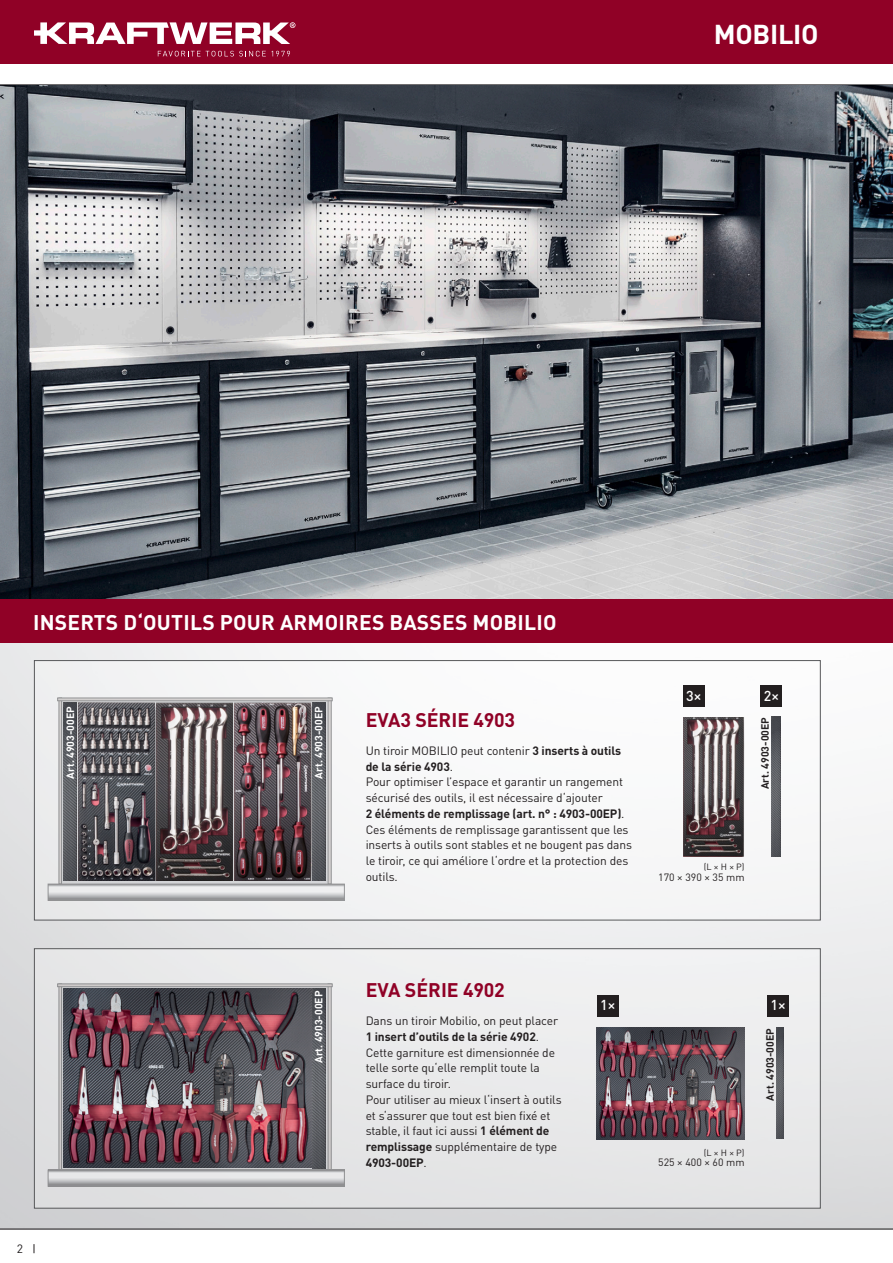
<style>
.page{position:relative;width:893px;height:1263px;background:#fff}
.page>*{position:absolute;margin:0;border:0;box-sizing:border-box;transform-origin:0 0}
.t1{font:700 27px "DIN Pro";letter-spacing:-.01em;color:#fff}
.t2{font:700 21px "DIN Pro";letter-spacing:.01em;color:#fff}
.t3{font:700 19.5px "DIN Pro";color:#900126}
.t4{font:500 14.25px "DIN Pro";color:#fff}
.t5{font:12px/15.8px "DIN Pro";letter-spacing:-.01em;color:#231f20}
.t6{font:700 10.5px "DIN Pro";color:#fff}
.t7{font:700 10.5px "DIN Pro";color:#231f20}
.t8{font:10.5px "DIN Pro";color:#231f20}
.t9{font:9px "DIN Pro";color:#231f20}
.s1{font-weight:700}
</style>
<div class="page">
<img style="left:0;top:643px;width:893px;height:585px">
<div style="left:0;top:0;width:893px;height:64px;background:#900126"></div>
<svg style="left:34px;top:22px;width:261px;height:22px"></svg>
<svg style="left:158px;top:51px;width:108px;height:5px"></svg>
<svg style="left:272px;top:51px;width:18px;height:5px"></svg>
<hr style="left:0;top:1228px;width:893px;height:1px;background:#231f20">
<div style="left:34px;top:660px;width:786px;height:260px;background:#f7f7f8"></div>
<div style="left:34px;top:660px;width:787px;height:260px;border:1px solid #57585a"></div>
<div style="left:34px;top:949px;width:786px;height:259px;background:#e9e9ea"></div>
<div style="left:34px;top:948px;width:787px;height:260px;border:1px solid #57585a"></div>
<img style="left:0;top:85px;width:893px;height:515px">
<img style="left:683px;top:717px;width:62px;height:139px">
<img style="left:771px;top:717px;width:9px;height:139px">
<img style="left:777px;top:1028px;width:7px;height:111px">
<svg style="left:62px;top:701px;width:266px;height:182px;background:#a7a7a9"></svg>
<svg style="left:58px;top:701px;width:4px;height:182px"></svg>
<svg style="left:328px;top:701px;width:4px;height:182px"></svg>
<svg style="left:50px;top:885px;width:293px;height:14px"></svg>
<div style="left:48px;top:883px;width:297px;height:18px;border:1px solid #57585a"></div>
<svg style="left:57px;top:697px;width:276px;height:4px"></svg>
<svg style="left:62px;top:987px;width:266px;height:182px;background:#97989c"></svg>
<svg style="left:58px;top:987px;width:4px;height:182px"></svg>
<svg style="left:328px;top:987px;width:4px;height:182px"></svg>
<svg style="left:50px;top:1171px;width:293px;height:14px"></svg>
<div style="left:48px;top:1169px;width:297px;height:18px;border:1px solid #57585a"></div>
<svg style="left:57px;top:983px;width:276px;height:4px"></svg>
<img style="left:157px;top:703px;width:168px;height:178px">
<img style="left:64px;top:703px;width:91px;height:178px">
<img style="left:64px;top:989px;width:261px;height:179px">
<img style="left:597px;top:1027px;width:147px;height:112px">
<div style="left:597px;top:995px;width:22px;height:21px;background:#231f20"></div>
<div style="left:767px;top:995px;width:22px;height:21px;background:#231f20"></div>
<div style="left:760px;top:685px;width:22px;height:22px;background:#231f20"></div>
<div style="left:683px;top:685px;width:22px;height:22px;background:#231f20"></div>
<div style="left:0;top:600px;width:893px;height:43px;background:#900126"></div>
<h1 class="t1" style="left:714px;top:13px;width:106px">MOBILIO</h1>
<p class="t2" style="left:33px;top:606px;width:525px">INSERTS D‘OUTILS POUR ARMOIRES BASSES MOBILIO</p>
<p class="t6" style="left:62px;top:778px;width:74px;rotate:-90deg">Art. 4903-00EP</p>
<p class="t3" style="left:366px;top:705px;width:151px">EVA3 SÉRIE 4903</p>
<p class="t6" style="left:311px;top:778px;width:74px;rotate:-90deg">Art. 4903-00EP</p>
<p class="t5" style="left:366px;top:742px;width:260px">Un tiroir MOBILIO peut contenir <span class="s1">3 inserts à outils de la série 4903</span>.<br>Pour optimiser l’espace et garantir un rangement sécurisé des outils, il est nécessaire d‘ajouter<br><span class="s1">2 éléments de remplissage (art. n° : 4903-00EP)</span>.</p>
<p class="t5" style="left:366px;top:821px;width:268px">Ces éléments de remplissage garantissent que les inserts à outils sont stables et ne bougent pas dans le tiroir, ce qui améliore l‘ordre et la protection des outils.</p>
<p class="t4" style="left:686px;top:685px;width:17px">3×</p>
<p class="t4" style="left:764px;top:685px;width:17px">2×</p>
<p class="t7" style="left:757px;top:789px;width:74px;rotate:-90deg">Art. 4903-00EP</p>
<p class="t9" style="left:704px;top:860px;width:42px">(L × H × P)</p>
<p class="t8" style="left:658px;top:869px;width:88px">170 × 390 × 35 mm</p>
<p class="t5" style="left:17px;top:1240px;width:8px">2</p>
<p class="t6" style="left:311px;top:1063px;width:74px;rotate:-90deg">Art. 4903-00EP</p>
<p class="t3" style="left:366px;top:975px;width:140px">EVA SÉRIE 4902</p>
<p class="t5" style="left:366px;top:1012px;width:197px">Dans un tiroir Mobilio, on peut placer<br><span class="s1">1 insert d’outils de la série 4902</span>.<br>Cette garniture est dimensionnée de telle sorte qu‘elle remplit toute la surface du tiroir.<br>Pour utiliser au mieux l‘insert à outils et s‘assurer que tout est bien fixé et stable, il faut ici aussi <span class="s1">1 élément de remplissage</span> supplémentaire de type<br><span class="s1">4903-00EP</span>.</p>
<p class="t4" style="left:600px;top:994px;width:17px">1×</p>
<p class="t4" style="left:770px;top:994px;width:17px">1×</p>
<p class="t9" style="left:704px;top:1145px;width:42px">(L × H × P)</p>
<p class="t8" style="left:658px;top:1154px;width:88px">525 × 400 × 60 mm</p>
<p class="t7" style="left:762px;top:1100px;width:74px;rotate:-90deg">Art. 4903-00EP</p>
</div>
